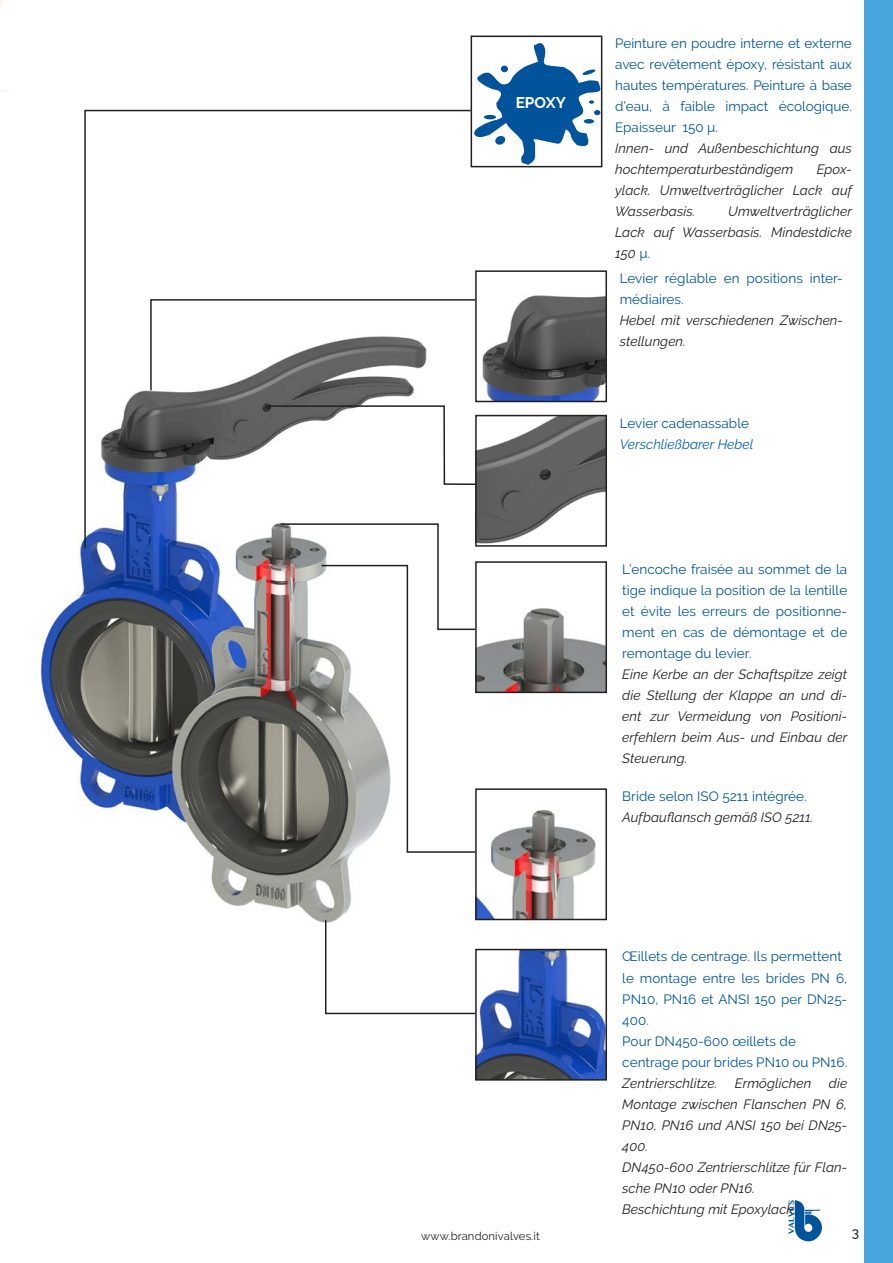
<style>
.page{position:relative;width:893px;height:1263px;background:#fff}
.page>*{position:absolute;margin:0;border:0;box-sizing:border-box;transform-origin:0 0}
.t1{font:700 15.45px "Raleway";color:#fff}
.t2{font:italic 13.5px/21px "Raleway";letter-spacing:.005em;color:#231f20;text-align:justify}
.t3{font:13.5px/21px "Raleway";letter-spacing:.005em;color:#01559d;text-align:justify}
.t4{font:italic 13.5px "Raleway";letter-spacing:.005em;color:#005fb9}
.t5{font:500 13.5px "Raleway";color:#231f20}
.t6{font:11.25px "Raleway";letter-spacing:.01em;color:#231f20}
.t7{font:700 7.8px "Lao MN";color:#01549b}
.s1{font-style:normal;color:#01559d}
</style>
<div class="page">
<svg style="left:0;top:0;width:10px;height:92px"></svg>
<svg style="left:794px;top:1200px;width:28px;height:41px"></svg>
<div style="left:864px;top:0;width:29px;height:1263px;background:#48a6dc"></div>
<img style="left:40px;top:537px;width:312px;height:386px">
<img style="left:482px;top:295px;width:122px;height:104px">
<div style="left:475px;top:270px;width:132px;height:132px;border:2px solid #231f20"></div>
<img style="left:478px;top:418px;width:126px;height:126px">
<div style="left:475px;top:415px;width:132px;height:132px;border:2px solid #231f20"></div>
<img style="left:478px;top:608px;width:126px;height:82px">
<div style="left:475px;top:561px;width:132px;height:132px;border:2px solid #231f20"></div>
<img style="left:478px;top:810px;width:118px;height:107px">
<div style="left:475px;top:788px;width:132px;height:132px;border:2px solid #231f20"></div>
<img style="left:478px;top:952px;width:126px;height:125px">
<div style="left:475px;top:949px;width:132px;height:131px;border:2px solid #231f20"></div>
<svg style="left:472px;top:414px;width:5px;height:72px"></svg>
<svg style="left:320px;top:631px;width:157px;height:222px"></svg>
<svg style="left:324px;top:919px;width:153px;height:96px"></svg>
<svg style="left:279px;top:523px;width:198px;height:108px"></svg>
<svg style="left:474px;top:43px;width:125px;height:121px"></svg>
<div style="left:471px;top:36px;width:131px;height:131px;border:2px solid #231f20"></div>
<svg style="left:84px;top:109px;width:388px;height:441px"></svg>
<p class="t1" style="left:516px;top:94px;width:52px">EPOXY</p>
<p class="t3" style="left:615px;top:33px;width:238px">Peinture en poudre interne et externe avec revêtement époxy, résistant aux hautes températures. Peinture à base d’eau, à faible impact écologique.<br>Epaisseur 150 µ.</p>
<p class="t2" style="left:615px;top:138px;width:238px">Innen- und Außenbeschichtung aus hochtemperaturbeständigem</p>
<p class="t2" style="left:615px;top:159px;width:238px;text-indent:202px">Epox&shy;ylack. Umweltverträglicher Lack auf Wasserbasis.</p>
<p class="t2" style="left:615px;top:201px;width:238px;text-indent:113px">Umweltverträglicher Lack auf Wasserbasis. Mindestdicke 150 <span class="s1">µ.</span></p>
<p class="t3" style="left:620px;top:268px;width:225px">Levier réglable en positions inter&shy;médiaires.</p>
<p class="t2" style="left:620px;top:310px;width:225px">Hebel mit verschiedenen Zwischen&shy;stellungen.</p>
<p class="t3" style="left:620px;top:412px;width:131px">Levier cadenassable</p>
<p class="t4" style="left:620px;top:436px;width:135px">Verschließbarer Hebel</p>
<p class="t3" style="left:622px;top:559px;width:227px">L’encoche fraisée au sommet de la tige indique la position de la lentille et évite les erreurs de positionne&shy;ment en cas de démontage et de remontage du levier.</p>
<p class="t2" style="left:622px;top:664px;width:227px">Eine Kerbe an der Schaftspitze zeigt die Stellung der Klappe an und di&shy;ent zur Vermeidung von Positioni&shy;erfehlern beim Aus- und Einbau der Steuerung.</p>
<p class="t3" style="left:622px;top:786px;width:186px">Bride selon ISO 5211 intégrée.</p>
<p class="t2" style="left:622px;top:807px;width:193px">Aufbauflansch gemäß ISO 5211.</p>
<p class="t3" style="left:622px;top:946px;width:221px">Œillets de centrage. Ils permettent</p>
<p class="t3" style="left:622px;top:967px;width:227px">le montage entre les brides PN 6, PN10, PN16 et ANSI 150 per DN25- 400.</p>
<p class="t3" style="left:622px;top:1030px;width:175px">Pour DN450-600 œillets de</p>
<p class="t3" style="left:622px;top:1051px;width:226px">centrage pour brides PN10 ou PN16.</p>
<p class="t2" style="left:622px;top:1072px;width:96px">Zentrierschlitze.</p>
<p class="t2" style="left:735px;top:1072px;width:78px">Ermöglichen</p>
<p class="t2" style="left:622px;top:1072px;width:227px;text-indent:207px">die Montage zwischen Flanschen PN 6, PN10, PN16 und ANSI 150 bei DN25- 400.</p>
<p class="t2" style="left:622px;top:1156px;width:227px">DN450-600 Zentrierschlitze für Flan&shy;sche PN10 oder PN16.</p>
<p class="t2" style="left:622px;top:1198px;width:176px">Beschichtung mit Epoxylack.</p>
<p class="t7" style="left:786px;top:1233px;width:35px;rotate:-90deg">VALVES</p>
<p class="t6" style="left:421px;top:1229px;width:120px">www.brandonivalves.it</p>
<p class="t5" style="left:852px;top:1225px;width:9px">3</p>
</div>
